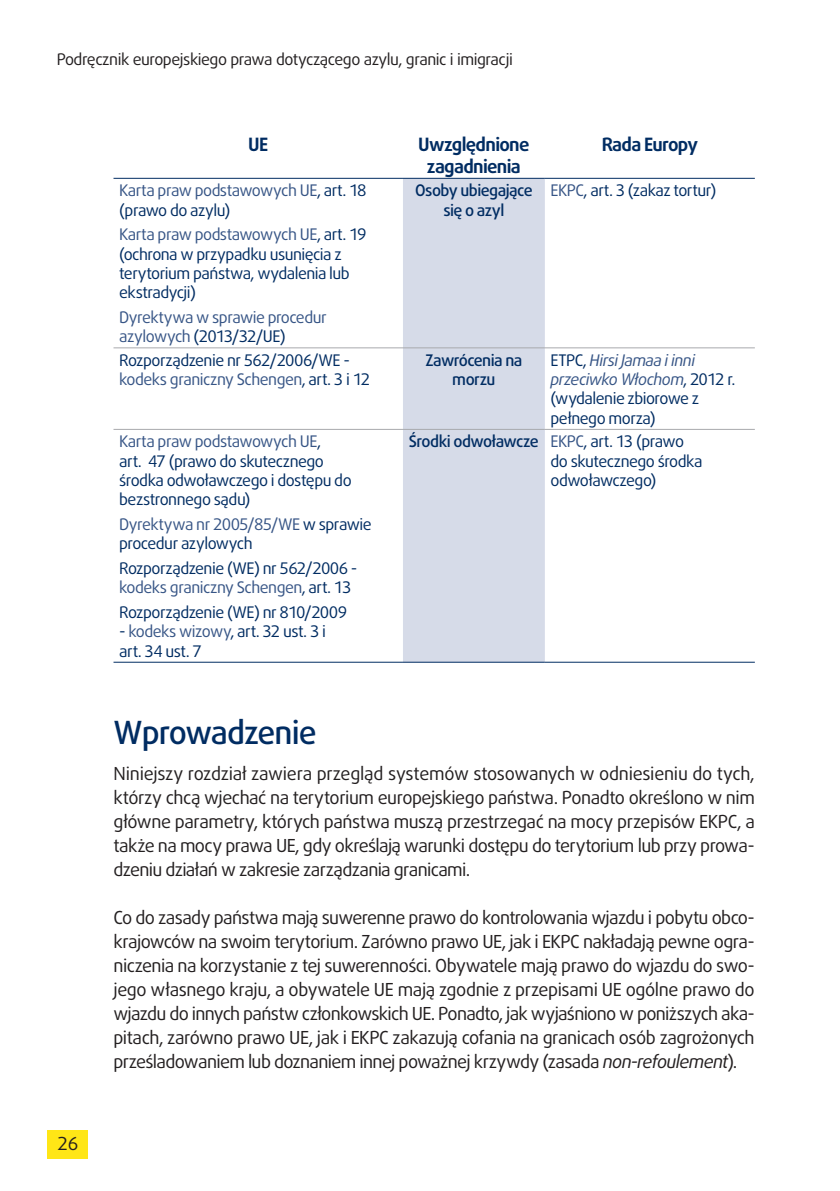
<style>
.page{position:relative;width:840px;height:1191px;background:#fff}
.page>*{position:absolute;margin:0;border:0;box-sizing:border-box;transform-origin:0 0}
.h2_nn{font:500 32px "Daxline Pro";letter-spacing:-.03em;color:#002c62}
._1st_table_header{font:700 18.4px/22px "Daxline Pro";letter-spacing:-.035em;color:#002c62;text-align:center}
.body{font:18px/24px "Daxline Pro";letter-spacing:-.035em;color:#231f20;text-align:justify}
.footnote{font:18px "Daxline Pro";color:#231f20}
._1st_table_body_left{font:16px/19.2px "Daxline Pro";letter-spacing:-.03em;color:#002c62}
._1st_table_body_left-2{font:16px/19.2px "Daxline Pro";letter-spacing:-.03em;color:#375586}
.t1{font:16px "Daxline Pro";letter-spacing:-.03em;color:#231f20}
._1st_table_body_cent{font:500 16px/19.2px "Daxline Pro";letter-spacing:-.035em;color:#002c62;text-align:center}
.s1{color:#002c62}
.s2{color:#375586}
.s3{font-style:italic;color:#375586}
.s4{font-style:italic}
</style>
<div class="page">
<div style="left:48px;top:1130px;width:40px;height:29px;background:#ffe616"></div>
<div style="left:403px;top:179px;width:141px;height:482px;background:#d6dbe8"></div>
<hr style="left:113px;top:178px;width:290px;height:1px;background:#002c62">
<hr style="left:403px;top:178px;width:141px;height:1px;background:#002c62">
<hr style="left:544px;top:178px;width:210px;height:1px;background:#002c62">
<hr style="left:113px;top:661px;width:290px;height:1px;background:#002c62">
<hr style="left:403px;top:661px;width:141px;height:1px;background:#002c62">
<hr style="left:544px;top:661px;width:210px;height:1px;background:#002c62">
<hr style="left:113px;top:429px;width:290px;height:1px;background:#a8a9ad">
<hr style="left:403px;top:429px;width:141px;height:1px;background:#a8a9ad">
<hr style="left:544px;top:429px;width:210px;height:1px;background:#a8a9ad">
<hr style="left:113px;top:347px;width:290px;height:1px;background:#a8a9ad">
<hr style="left:403px;top:347px;width:141px;height:1px;background:#a8a9ad">
<hr style="left:544px;top:347px;width:210px;height:1px;background:#a8a9ad">
<p class="t1" style="left:57px;top:49px;width:457px">Podręcznik europejskiego prawa dotyczącego azylu, granic i imigracji</p>
<p class="_1st_table_header" style="left:248px;top:133px;width:22px">UE</p>
<p class="_1st_table_header" style="left:418px;top:133px;width:113px">Uwzględnione zagadnienia</p>
<p class="_1st_table_header" style="left:601px;top:133px;width:98px">Rada Europy</p>
<p class="_1st_table_body_left-2" style="left:119px;top:181px;width:249px">Karta praw podstawowych UE<span class="s1">, art. 18 (prawo do azylu)</span></p>
<p class="_1st_table_body_left" style="left:119px;top:225px;width:249px"><span class="s2">Karta praw podstawowych UE</span>, art. 19 (ochrona w przypadku usunięcia z terytorium państwa, wydalenia lub ekstradycji)</p>
<p class="_1st_table_body_left-2" style="left:119px;top:308px;width:209px">Dyrektywa w sprawie procedur azylowych <span class="s1">(2013/32/UE)</span></p>
<p class="_1st_table_body_cent" style="left:415px;top:181px;width:119px">Osoby ubiegające się o azyl</p>
<p class="_1st_table_body_left" style="left:550px;top:181px;width:167px"><span class="s2">EKPC</span>, art. 3 (zakaz tortur)</p>
<p class="_1st_table_body_left" style="left:119px;top:351px;width:252px">Rozporządzenie nr 562/2006/WE - <span class="s2">kodeks graniczny Schengen</span>, art. 3 i 12</p>
<p class="_1st_table_body_cent" style="left:425px;top:351px;width:98px">Zawrócenia na morzu</p>
<p class="_1st_table_body_left" style="left:550px;top:351px;width:186px">ETPC, <span class="s3">Hirsi Jamaa i inni przeciwko Włochom</span>, 2012 r. (wydalenie zbiorowe z pełnego morza)</p>
<p class="_1st_table_body_left" style="left:119px;top:432px;width:234px"><span class="s2">Karta praw podstawowych UE</span>,<br>art. 47 (prawo do skutecznego środka odwoławczego i dostępu do bezstronnego sądu)</p>
<p class="_1st_table_body_left" style="left:119px;top:515px;width:254px"><span class="s2">Dyrektywa nr 2005/85/WE</span> w sprawie procedur azylowych</p>
<p class="_1st_table_body_left" style="left:119px;top:559px;width:240px">Rozporządzenie (WE) nr 562/2006 - <span class="s2">kodeks graniczny Schengen</span>, art. 13</p>
<p class="_1st_table_body_left" style="left:119px;top:603px;width:229px">Rozporządzenie (WE) nr 810/2009</p>
<p class="_1st_table_body_left" style="left:119px;top:622px;width:208px">- <span class="s2">kodeks wizowy</span>, art. 32 ust. 3 i art. 34 ust. 7</p>
<p class="_1st_table_body_cent" style="left:408px;top:432px;width:131px">Środki odwoławcze</p>
<p class="_1st_table_body_left" style="left:550px;top:432px;width:153px"><span class="s2">EKPC</span>, art. 13 (prawo do skutecznego środka odwoławczego)</p>
<p class="footnote" style="left:58px;top:1131px;width:22px">26</p>
<p class="h2_nn" style="left:113px;top:711px;width:205px">Wprowadzenie</p>
<p class="body" style="left:113px;top:762px;width:642px">Niniejszy rozdział zawiera przegląd systemów stosowanych w odniesieniu do tych, którzy chcą wjechać na terytorium europejskiego państwa. Ponadto określono w nim główne parametry, których państwa muszą przestrzegać na mocy przepisów EKPC, a także na mocy prawa UE, gdy określają warunki dostępu do terytorium lub przy prowa&shy;dzeniu działań w zakresie zarządzania granicami.</p>
<p class="body" style="left:113px;top:906px;width:642px">Co do zasady państwa mają suwerenne prawo do kontrolowania wjazdu i pobytu obco&shy;krajowców na swoim terytorium. Zarówno prawo UE, jak i EKPC nakładają pewne ogra&shy;niczenia na korzystanie z tej suwerenności. Obywatele mają prawo do wjazdu do swo&shy;jego własnego kraju, a obywatele UE mają zgodnie z przepisami UE ogólne prawo do wjazdu do innych państw członkowskich UE. Ponadto, jak wyjaśniono w poniższych aka&shy;pitach, zarówno prawo UE, jak i EKPC zakazują cofania na granicach osób zagrożonych prześladowaniem lub doznaniem innej poważnej krzywdy (zasada <span class="s4">non-refoulement</span>).</p>
</div>
